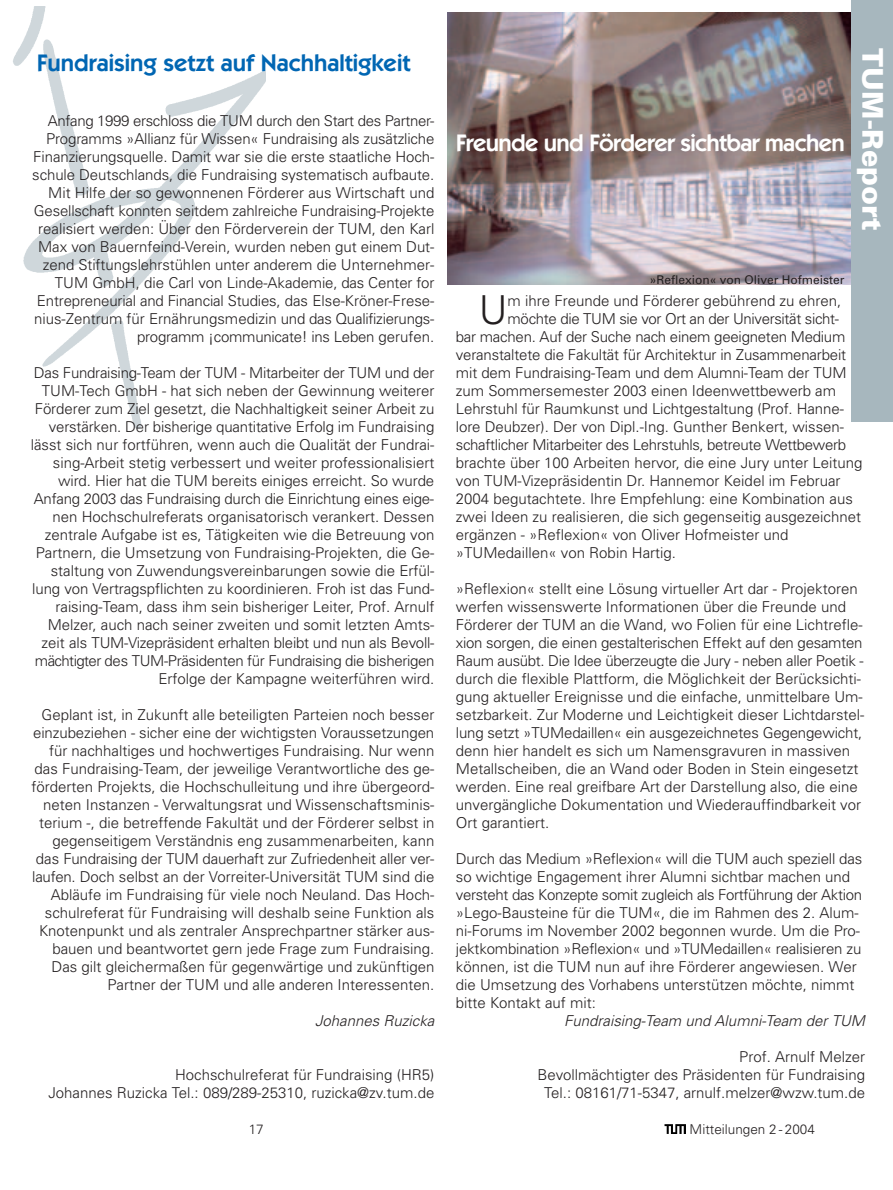
<style>
.page{position:relative;width:893px;height:1190px;background:#fff}
.page>*{position:absolute;margin:0;border:0;box-sizing:border-box;transform-origin:0 0}
.t1{font:300 39.9px "Univers";color:#231f20}
.t2{font:900 28.5px "Univers";color:#fff}
.t3{font:600 24px "Itc Kabel";color:#0166b3}
.t4{font:600 24px "Itc Kabel";letter-spacing:-.03em;color:#fff}
.t5{font:300 15px/18px "Univers";color:#231f20;text-align:right}
.t6{font:300 15px "Univers";letter-spacing:-.02em;color:#231f20}
.t7{font:italic 300 15px "Univers";color:#231f20}
.t8{font:300 13.5px "Univers";color:#231f20}
.t9{font:12px "Univers";color:#231f20}
</style>
<div class="page">
<img style="left:13px;top:6px;width:253px;height:423px">
<img style="left:447px;top:13px;width:404px;height:272px">
<div style="left:851px;top:0;width:41px;height:421px;background:#a7b7be"></div>
<svg style="left:664px;top:1124px;width:22px;height:10px"></svg>
<h3 class="t3" style="left:37px;top:54px;width:375px">Fundraising setzt auf Nachhaltigkeit</h3>
<p class="t5" style="left:32px;top:113px;width:403px">Anfang 1999 erschloss die TUM durch den Start des Partner-Programms »Allianz für Wissen« Fundraising als zusätzliche Finanzierungsquelle. Damit war sie die erste staatliche Hoch&shy;schule Deutschlands, die Fundraising systematisch aufbaute.<br>Mit Hilfe der so gewonnenen Förderer aus Wirtschaft und Gesellschaft konnten seitdem zahlreiche Fundraising-Projekte realisiert werden: Über den Förderverein der TUM, den Karl Max von Bauernfeind-Verein, wurden neben gut einem Dut&shy;zend Stiftungslehrstühlen unter anderem die Unternehmer-TUM GmbH, die Carl von Linde-Akademie, das Center for Entrepreneurial and Financial Studies, das Else-Kröner-Frese&shy;nius-Zentrum für Ernährungsmedizin und das Qualifizierungs&shy;programm ¡communicate! ins Leben gerufen.</p>
<p class="t5" style="left:31px;top:365px;width:405px">Das Fundraising-Team der TUM - Mitarbeiter der TUM und der TUM-Tech GmbH - hat sich neben der Gewinnung weiterer Förderer zum Ziel gesetzt, die Nachhaltigkeit seiner Arbeit zu verstärken. Der bisherige quantitative Erfolg im Fundraising lässt sich nur fortführen, wenn auch die Qualität der Fundrai&shy;sing-Arbeit stetig verbessert und weiter professionalisiert wird. Hier hat die TUM bereits einiges erreicht. So wurde Anfang 2003 das Fundraising durch die Einrichtung eines eige&shy;nen Hochschulreferats organisatorisch verankert. Dessen zentrale Aufgabe ist es, Tätigkeiten wie die Betreuung von Partnern, die Umsetzung von Fundraising-Projekten, die Ge&shy;staltung von Zuwendungsvereinbarungen sowie die Erfül&shy;lung von Vertragspflichten zu koordinieren. Froh ist das Fund&shy;raising-Team, dass ihm sein bisheriger Leiter, Prof. Arnulf Melzer, auch nach seiner zweiten und somit letzten Amts&shy;zeit als TUM-Vizepräsident erhalten bleibt und nun als Bevoll&shy;mächtigter des TUM-Präsidenten für Fundraising die bisherigen Erfolge der Kampagne weiterführen wird.</p>
<p class="t5" style="left:32px;top:707px;width:404px">Geplant ist, in Zukunft alle beteiligten Parteien noch besser einzubeziehen - sicher eine der wichtigsten Voraussetzungen für nachhaltiges und hochwertiges Fundraising. Nur wenn das Fundraising-Team, der jeweilige Verantwortliche des ge&shy;förderten Projekts, die Hochschulleitung und ihre übergeord&shy;neten Instanzen - Verwaltungsrat und Wissenschaftsminis&shy;terium -, die betreffende Fakultät und der Förderer selbst in gegenseitigem Verständnis eng zusammenarbeiten, kann das Fundraising der TUM dauerhaft zur Zufriedenheit aller ver&shy;laufen. Doch selbst an der Vorreiter-Universität TUM sind die Abläufe im Fundraising für viele noch Neuland. Das Hoch&shy;schulreferat für Fundraising will deshalb seine Funktion als Knotenpunkt und als zentraler Ansprechpartner stärker aus&shy;bauen und beantwortet gern jede Frage zum Fundraising.<br>Das gilt gleichermaßen für gegenwärtige und zukünftigen Partner der TUM und alle anderen Interessenten.</p>
<p class="t7" style="left:315px;top:1015px;width:121px">Johannes Ruzicka</p>
<p class="t5" style="left:48px;top:1067px;width:387px">Hochschulreferat für Fundraising (HR5)<br>Johannes Ruzicka Tel.: 089/289-25310, ruzicka@zv.tum.de</p>
<p class="t8" style="left:249px;top:1124px;width:17px">17</p>
<h3 class="t4" style="left:456px;top:134px;width:390px">Freunde und Förderer sichtbar machen</h3>
<h2 class="t2" style="left:882px;top:48px;width:184px;rotate:90deg">TUM-Report</h2>
<p class="t9" style="left:649px;top:275px;width:196px">»Reflexion« von Oliver Hofmeister</p>
<h1 class="t1" style="left:479px;top:295px;width:30px">U</h1>
<p class="t5" style="left:507px;top:293px;width:335px">m ihre Freunde und Förderer gebührend zu ehren,</p>
<p class="t6" style="left:507px;top:313px;width:333px">möchte die TUM sie vor Ort an der Universität sicht-</p>
<p class="t5" style="left:456px;top:329px;width:391px">bar machen. Auf der Suche nach einem geeigneten Medium</p>
<p class="t5" style="left:456px;top:347px;width:392px">veranstaltete die Fakultät für Architektur in Zusammenarbeit</p>
<p class="t5" style="left:456px;top:365px;width:392px">mit dem Fundraising-Team und dem Alumni-Team der TUM</p>
<p class="t5" style="left:456px;top:383px;width:382px">zum Sommersemester 2003 einen Ideenwettbewerb am</p>
<p class="t5" style="left:456px;top:401px;width:389px">Lehrstuhl für Raumkunst und Lichtgestaltung (Prof. Hanne-</p>
<p class="t5" style="left:456px;top:419px;width:390px">lore Deubzer). Der von Dipl.-Ing. Gunther Benkert, wissen-</p>
<p class="t6" style="left:456px;top:439px;width:391px">schaftlicher Mitarbeiter des Lehrstuhls, betreute Wettbewerb</p>
<p class="t5" style="left:456px;top:455px;width:408px">brachte über 100 Arbeiten hervor, die eine Jury unter Leitung</p>
<p class="t5" style="left:456px;top:473px;width:386px">von TUM-Vizepräsidentin Dr. Hannemor Keidel im Februar</p>
<p class="t5" style="left:456px;top:491px;width:398px">2004 begutachtete. Ihre Empfehlung: eine Kombination aus</p>
<p class="t5" style="left:456px;top:509px;width:407px">zwei Ideen zu realisieren, die sich gegenseitig ausgezeichnet</p>
<p class="t5" style="left:456px;top:527px;width:334px">ergänzen - »Reflexion« von Oliver Hofmeister und</p>
<p class="t5" style="left:456px;top:545px;width:222px">»TUMedaillen« von Robin Hartig.</p>
<p class="t5" style="left:456px;top:581px;width:410px;text-align:left">»Reflexion« stellt eine Lösung virtueller Art dar - Projektoren werfen wissenswerte Informationen über die Freunde und Förderer der TUM an die Wand, wo Folien für eine Lichtrefle&shy;xion sorgen, die einen gestalterischen Effekt auf den gesamten Raum ausübt. Die Idee überzeugte die Jury - neben aller Poetik - durch die flexible Plattform, die Möglichkeit der Berücksichti&shy;gung aktueller Ereignisse und die einfache, unmittelbare Um&shy;setzbarkeit. Zur Moderne und Leichtigkeit dieser Lichtdarstel&shy;lung setzt »TUMedaillen« ein ausgezeichnetes Gegengewicht, denn hier handelt es sich um Namensgravuren in massiven Metallscheiben, die an Wand oder Boden in Stein eingesetzt werden. Eine real greifbare Art der Darstellung also, die eine unvergängliche Dokumentation und Wiederauffindbarkeit vor Ort garantiert.</p>
<p class="t5" style="left:456px;top:851px;width:408px;text-align:left">Durch das Medium »Reflexion« will die TUM auch speziell das so wichtige Engagement ihrer Alumni sichtbar machen und versteht das Konzepte somit zugleich als Fortführung der Aktion »Lego-Bausteine für die TUM«, die im Rahmen des 2. Alum&shy;ni-Forums im November 2002 begonnen wurde. Um die Pro&shy;jektkombination »Reflexion« und »TUMedaillen« realisieren zu können, ist die TUM nun auf ihre Förderer angewiesen. Wer die Umsetzung des Vorhabens unterstützen möchte, nimmt bitte Kontakt auf mit:</p>
<p class="t7" style="left:564px;top:1015px;width:302px">Fundraising-Team und Alumni-Team der TUM</p>
<p class="t5" style="left:537px;top:1049px;width:329px">Prof. Arnulf Melzer<br>Bevollmächtigter des Präsidenten für Fundraising<br>Tel.: 08161/71-5347, arnulf.melzer@wzw.tum.de</p>
<p class="t8" style="left:689px;top:1124px;width:127px">Mitteilungen 2 - 2004</p>
</div>
